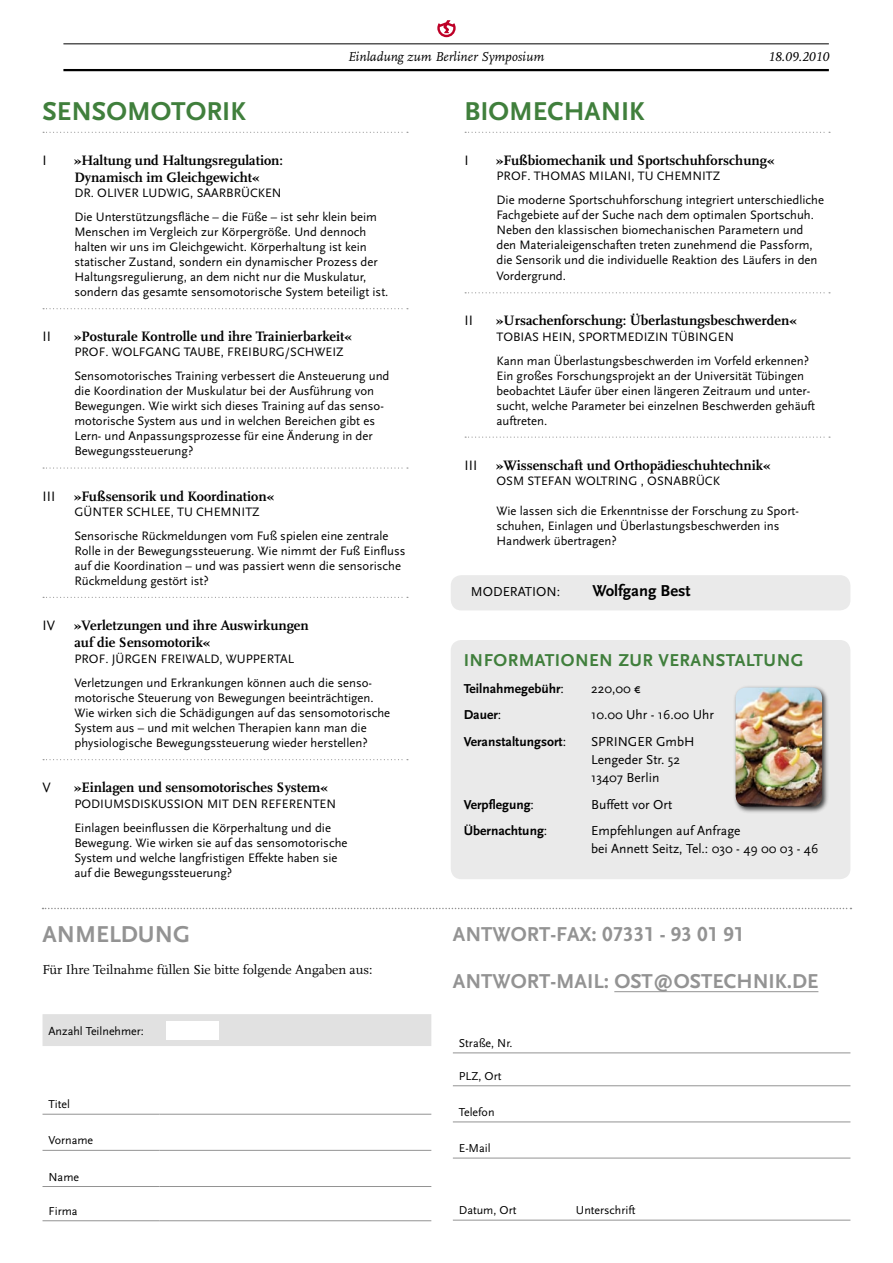
<style>
.page{position:relative;width:893px;height:1263px;background:#fff}
.page>*{position:absolute;margin:0;border:0;box-sizing:border-box;transform-origin:0 0}
.t1{font:700 27px "Scala Sans LF";color:#407f3c}
.empty{font:700 24px "Scala Sans LF";color:#939393}
.empty-2{font:700 21px "Scala Sans LF";color:#939393}
.t2{font:700 18px "Scala Sans";letter-spacing:.025em;color:#407f3c}
.t3{font:700 16.5px "Scala Sans LF";color:#000}
.Innentext{font:700 14.25px/17.1px "Scala LF";color:#000}
.Innentext-2{font:14.25px "Scala Sans LF";color:#000}
.Teaserbox_Text{font:13.5px/18px "Scala Sans";color:#000}
.Teaserbox_Text-2{font:700 13.5px "Scala Sans";color:#000}
.empty-3{font:13.5px "Scala";color:#000}
.t4{font:italic 13.5px "Scala LF";color:#000}
.t5{font:13.5px "Scala Sans LF";color:#000}
.Innentext-3{font:12.75px/15px "Scala Sans";color:#000}
.Innentext-4{font:12.75px "Scala Sans LF";color:#000}
.t6{font:12px "Scala Sans LF";color:#000}
.s1{font-family:"Scala Sans LF"}
.s2{font-weight:400}
</style>
<div class="page">
<div style="left:43px;top:1014px;width:388px;height:32px;background:#e1e1e1"></div>
<hr style="left:43px;top:1114px;width:117px;height:1px;background:#939393">
<hr style="left:160px;top:1114px;width:271px;height:1px;background:#939393">
<hr style="left:43px;top:1150px;width:117px;height:1px;background:#939393">
<hr style="left:160px;top:1150px;width:271px;height:1px;background:#939393">
<hr style="left:43px;top:1186px;width:117px;height:1px;background:#939393">
<hr style="left:160px;top:1186px;width:271px;height:1px;background:#939393">
<hr style="left:43px;top:1220px;width:117px;height:1px;background:#939393">
<hr style="left:160px;top:1220px;width:271px;height:1px;background:#939393">
<div style="left:166px;top:1021px;width:53px;height:18px;background:#fff"></div>
<hr style="left:614px;top:991px;width:204px;height:1px;background:#939393">
<hr style="left:453px;top:1121px;width:117px;height:1px;background:#939393">
<hr style="left:570px;top:1121px;width:280px;height:1px;background:#939393">
<hr style="left:453px;top:1158px;width:117px;height:1px;background:#939393">
<hr style="left:570px;top:1158px;width:280px;height:1px;background:#939393">
<hr style="left:453px;top:1220px;width:117px;height:1px;background:#939393">
<hr style="left:570px;top:1220px;width:280px;height:1px;background:#939393">
<hr style="left:453px;top:1052px;width:117px;height:1px;background:#939393">
<hr style="left:570px;top:1052px;width:280px;height:1px;background:#939393">
<hr style="left:453px;top:1085px;width:117px;height:1px;background:#939393">
<hr style="left:570px;top:1085px;width:280px;height:1px;background:#939393">
<svg style="left:43px;top:908px;width:808px;height:1px"></svg>
<svg style="left:43px;top:132px;width:365px;height:1px"></svg>
<svg style="left:43px;top:308px;width:365px;height:1px"></svg>
<svg style="left:43px;top:467px;width:365px;height:2px"></svg>
<svg style="left:43px;top:597px;width:365px;height:1px"></svg>
<svg style="left:43px;top:759px;width:365px;height:1px"></svg>
<div style="left:451px;top:640px;width:399px;height:239px;background:#eaeaea"></div>
<div style="left:732px;top:684px;width:97px;height:130px;background:#000;opacity:.75"></div>
<img style="left:736px;top:687px;width:86px;height:119px">
<hr style="left:63px;top:43px;width:766px;height:1px;background:#000">
<hr style="left:63px;top:69px;width:766px;height:2px;background:#000">
<div style="left:451px;top:575px;width:399px;height:35px;background:#eaeaea"></div>
<svg style="left:437px;top:20px;width:19px;height:17px"></svg>
<svg style="left:465px;top:132px;width:365px;height:1px"></svg>
<svg style="left:465px;top:292px;width:365px;height:1px"></svg>
<svg style="left:465px;top:437px;width:365px;height:1px"></svg>
<p class="t4" style="left:348px;top:50px;width:198px">Einladung zum Berliner Symposium</p>
<p class="t4" style="left:768px;top:50px;width:62px">18.09.2010</p>
<p class="t1" style="left:43px;top:96px;width:205px">SENSOMOTORIK</p>
<p class="Innentext-2" style="left:43px;top:152px;width:6px">I</p>
<p class="Innentext" style="left:74px;top:152px;width:210px">»Haltung und Haltungsregulation:<br>Dynamisch im Gleichgewicht«</p>
<p class="Innentext-3" style="left:74px;top:181px;width:304px;line-height:24px"><span class="s1">DR. OLIVER LUDWIG, SAARBRÜCKEN<br></span>Die Unterstützungsfläche – die Füße – ist sehr klein beim</p>
<p class="Innentext-3" style="left:74px;top:225px;width:316px">Menschen im Vergleich zur Körpergröße. Und dennoch halten wir uns im Gleichgewicht. Körperhaltung ist kein statischer Zustand, sondern ein dynamischer Prozess der Haltungsregulierung, an dem nicht nur die Muskulatur, sondern das gesamte sensomotorische System beteiligt ist.</p>
<p class="Innentext-2" style="left:43px;top:329px;width:10px">II</p>
<p class="Innentext" style="left:74px;top:328px;width:279px">»Posturale Kontrolle und ihre Trainierbarkeit«</p>
<p class="Innentext-3" style="left:74px;top:341px;width:317px;line-height:24px"><span class="s1">PROF. WOLFGANG TAUBE, FREIBURG/SCHWEIZ<br></span>Sensomotorisches Training verbessert die Ansteuerung und</p>
<p class="Innentext-3" style="left:74px;top:384px;width:311px">die Koordination der Muskulatur bei der Ausführung von Bewegungen. Wie wirkt sich dieses Training auf das senso&shy;motorische System aus und in welchen Bereichen gibt es Lern- und Anpassungsprozesse für eine Änderung in der Bewegungssteuerung?</p>
<p class="Innentext-2" style="left:43px;top:488px;width:14px">III</p>
<p class="Innentext" style="left:74px;top:487px;width:201px">»Fußsensorik und Koordination«</p>
<p class="Innentext-3" style="left:74px;top:500px;width:316px;line-height:24px"><span class="s1">GÜNTER SCHLEE, TU CHEMNITZ<br></span>Sensorische Rückmeldungen vom Fuß spielen eine zentrale</p>
<p class="Innentext-3" style="left:74px;top:543px;width:332px">Rolle in der Bewegungssteuerung. Wie nimmt der Fuß Einfluss auf die Koordination – und was passiert wenn die sensorische<br>Rückmeldung gestört ist?</p>
<p class="Innentext-2" style="left:43px;top:617px;width:14px">IV</p>
<p class="Innentext" style="left:74px;top:617px;width:236px">»Verletzungen und ihre Auswirkungen auf die Sensomotorik«</p>
<p class="Innentext-3" style="left:74px;top:647px;width:299px;line-height:24px"><span class="s1">PROF. JÜRGEN FREIWALD, WUPPERTAL<br></span>Verletzungen und Erkrankungen können auch die senso-</p>
<p class="Innentext-3" style="left:74px;top:691px;width:317px">motorische Steuerung von Bewegungen beeinträchtigen.<br>Wie wirken sich die Schädigungen auf das sensomotorische System aus – und mit welchen Therapien kann man die physiologische Bewegungssteuerung wieder herstellen?</p>
<p class="Innentext-2" style="left:43px;top:780px;width:10px">V</p>
<p class="Innentext" style="left:74px;top:779px;width:255px">»Einlagen und sensomotorisches System«</p>
<p class="Innentext-3" style="left:74px;top:792px;width:263px;line-height:24px"><span class="s1">PODIUMSDISKUSSION MIT DEN REFERENTEN<br></span>Einlagen beeinflussen die Körperhaltung und die</p>
<p class="Innentext-3" style="left:74px;top:836px;width:275px">Bewegung. Wie wirken sie auf das sensomotorische<br>System und welche langfristigen Effekte haben sie auf die Bewegungssteuerung?</p>
<p class="empty" style="left:43px;top:921px;width:149px">ANMELDUNG</p>
<p class="empty-3" style="left:43px;top:962px;width:331px">Für Ihre Teilnahme füllen Sie bitte folgende Angaben aus:</p>
<p class="t6" style="left:49px;top:1024px;width:97px">Anzahl Teilnehmer:</p>
<p class="t6" style="left:49px;top:1098px;width:23px">Titel</p>
<p class="t6" style="left:49px;top:1134px;width:46px">Vorname</p>
<p class="t6" style="left:49px;top:1170px;width:32px">Name</p>
<p class="t6" style="left:49px;top:1204px;width:31px">Firma</p>
<p class="t1" style="left:465px;top:96px;width:182px">BIOMECHANIK</p>
<p class="Innentext-2" style="left:465px;top:152px;width:6px">I</p>
<p class="Innentext" style="left:496px;top:152px;width:279px">»Fußbiomechanik und Sportschuhforschung«</p>
<p class="Innentext-3" style="left:496px;top:164px;width:329px;line-height:24px"><span class="s1">PROF. THOMAS MILANI, TU CHEMNITZ<br></span>Die moderne Sportschuhforschung integriert unterschiedliche</p>
<p class="Innentext-3" style="left:496px;top:208px;width:323px">Fachgebiete auf der Suche nach dem optimalen Sportschuh.<br>Neben den klassischen biomechanischen Parametern und den Materialeigenschaften treten zunehmend die Passform, die Sensorik und die individuelle Reaktion des Läufers in den</p>
<p class="Innentext-3" style="left:496px;top:269px;width:71px">Vordergrund.</p>
<p class="Innentext-2" style="left:465px;top:313px;width:10px">II</p>
<p class="Innentext" style="left:496px;top:312px;width:301px">»Ursachenforschung: Überlastungsbeschwerden«</p>
<p class="Innentext-3" style="left:496px;top:325px;width:314px;line-height:24px"><span class="s1">TOBIAS HEIN, SPORTMEDIZIN TÜBINGEN<br></span>Kann man Überlastungsbeschwerden im Vorfeld erkennen?</p>
<p class="Innentext-3" style="left:496px;top:368px;width:320px">Ein großes Forschungsprojekt an der Universität Tübingen beobachtet Läufer über einen längeren Zeitraum und unter&shy;sucht, welche Parameter bei einzelnen Beschwerden gehäuft auftreten.</p>
<p class="Innentext-2" style="left:465px;top:457px;width:14px">III</p>
<p class="Innentext" style="left:496px;top:456px;width:275px">»Wissenschaft und Orthopädieschuhtechnik«</p>
<p class="Innentext-4" style="left:496px;top:474px;width:225px">OSM STEFAN WOLTRING , OSNABRÜCK</p>
<p class="Innentext-3" style="left:496px;top:503px;width:304px">Wie lassen sich die Erkenntnisse der Forschung zu Sport&shy;schuhen, Einlagen und Überlastungsbeschwerden ins<br>Handwerk übertragen?</p>
<p class="t5" style="left:471px;top:584px;width:91px">MODERATION:</p>
<p class="t3" style="left:592px;top:582px;width:100px">Wolfgang Best</p>
<p class="t2" style="left:464px;top:650px;width:341px">INFORMATIONEN ZUR VERANSTALTUNG</p>
<p class="Teaserbox_Text-2" style="left:464px;top:681px;width:102px">Teilnahmegebühr<span class="s2">:</span></p>
<p class="Teaserbox_Text" style="left:591px;top:680px;width:51px">220,00 €</p>
<p class="Teaserbox_Text-2" style="left:464px;top:708px;width:39px">Dauer<span class="s2">:</span></p>
<p class="Teaserbox_Text" style="left:591px;top:706px;width:124px">10.00 Uhr - 16.00 Uhr</p>
<p class="Teaserbox_Text-2" style="left:464px;top:734px;width:104px">Veranstaltungsort<span class="s2">:</span></p>
<p class="Teaserbox_Text" style="left:591px;top:733px;width:105px">SPRINGER GmbH<br>Lengeder Str. 52<br>13407 Berlin</p>
<p class="Teaserbox_Text-2" style="left:464px;top:797px;width:72px">Verpflegung<span class="s2">:</span></p>
<p class="Teaserbox_Text" style="left:591px;top:795px;width:83px">Buffett vor Ort</p>
<p class="Teaserbox_Text-2" style="left:464px;top:823px;width:85px">Übernachtung<span class="s2">:</span></p>
<p class="Teaserbox_Text" style="left:591px;top:822px;width:229px">Empfehlungen auf Anfrage<br>bei Annett Seitz, Tel.: 030 - 49 00 03 - 46</p>
<p class="empty-2" style="left:453px;top:923px;width:293px">ANTWORT-FAX: 07331 - 93 01 91</p>
<p class="empty-2" style="left:453px;top:970px;width:367px">ANTWORT-MAIL: OST@OSTECHNIK.DE</p>
<p class="t6" style="left:459px;top:1036px;width:55px">Straße, Nr.</p>
<p class="t6" style="left:459px;top:1069px;width:44px">PLZ, Ort</p>
<p class="t6" style="left:459px;top:1105px;width:37px">Telefon</p>
<p class="t6" style="left:459px;top:1142px;width:33px">E-Mail</p>
<p class="t6" style="left:459px;top:1204px;width:59px">Datum, Ort</p>
<p class="t6" style="left:576px;top:1204px;width:61px">Unterschrift</p>
</div>
